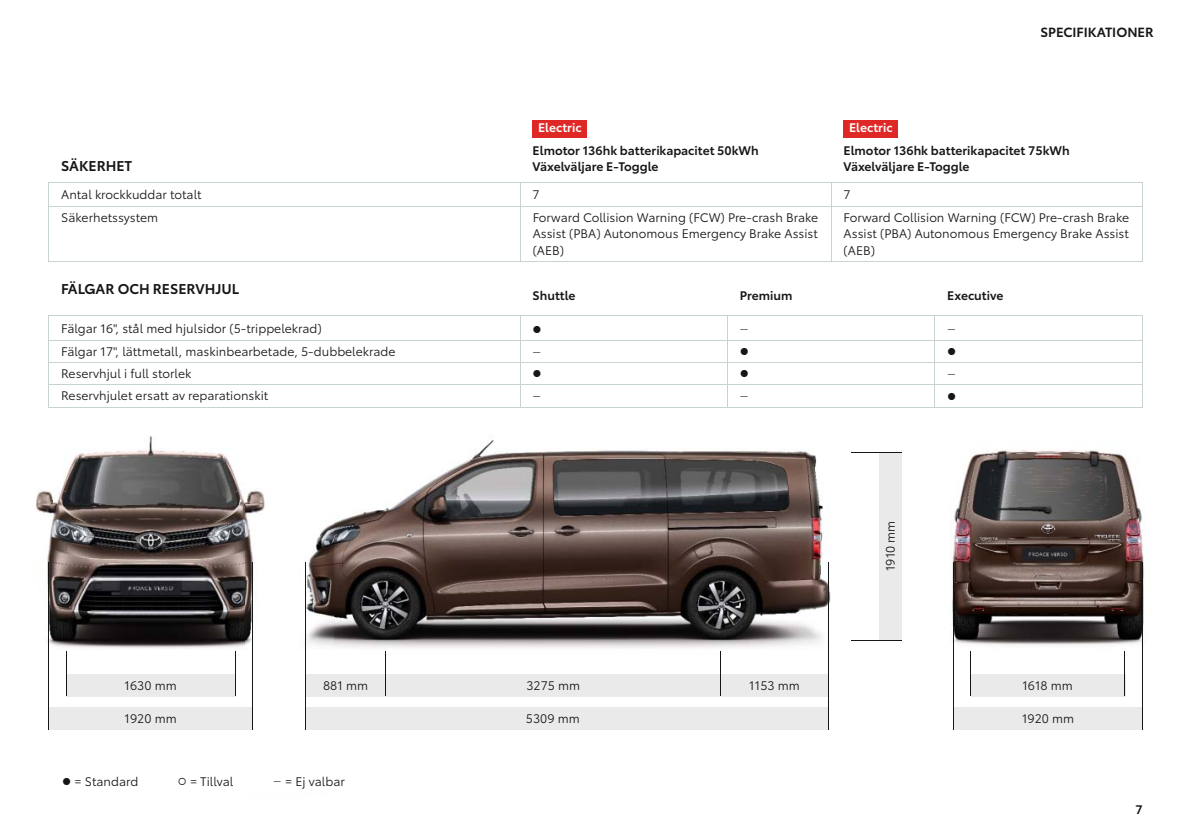
<style>
.page{position:relative;width:1191px;height:834px;background:#fff}
.page>*{position:absolute;margin:0;border:0;box-sizing:border-box;transform-origin:0 0}
.t1{font:600 14px "Toyota Type";color:#151616}
.t2{font:600 13.12px "Toyota Type";color:#151616}
.t3{font:12.25px/16.8px "Toyota Type";color:#151616;text-align:justify}
.t4{font:600 12.25px/16.8px "Toyota Type";color:#151616}
.t5{font:600 12.25px "Toyota Type";color:#fff}
.t6{font:9.45px "Toyota Type";color:#151616;scale:1.63 1}
.s1{font-size:9.45px}
</style>
<div class="page">
<img style="left:36px;top:436px;width:209px;height:294px">
<img style="left:334px;top:440px;width:523px;height:290px">
<img style="left:245px;top:490px;width:89px;height:240px">
<img style="left:860px;top:449px;width:285px;height:247px">
<div style="left:66px;top:673px;width:169px;height:23px;background:#ebeaeb"></div>
<div style="left:49px;top:707px;width:204px;height:22px;background:#ebeaeb"></div>
<div style="left:305px;top:674px;width:523px;height:22px;background:#ebeaeb"></div>
<div style="left:305px;top:707px;width:524px;height:22px;background:#ebeaeb"></div>
<div style="left:879px;top:452px;width:22px;height:188px;background:#ebeaeb"></div>
<div style="left:971px;top:673px;width:154px;height:23px;background:#ebeaeb"></div>
<div style="left:953px;top:707px;width:189px;height:22px;background:#ebeaeb"></div>
<hr style="left:830px;top:206px;width:1px;height:55px;background:#c9d2d2">
<svg style="left:48px;top:183px;width:1px;height:23px"></svg>
<hr style="left:48px;top:206px;width:1px;height:55px;background:#c9d2d2">
<hr style="left:48px;top:261px;width:472px;height:1px;background:#c9d2d2">
<svg style="left:520px;top:183px;width:1px;height:23px"></svg>
<hr style="left:48px;top:206px;width:472px;height:1px;background:#c9d2d2">
<hr style="left:520px;top:206px;width:1px;height:55px;background:#c9d2d2">
<hr style="left:1141px;top:206px;width:1px;height:55px;background:#c9d2d2">
<hr style="left:520px;top:261px;width:622px;height:1px;background:#c9d2d2">
<hr style="left:520px;top:206px;width:622px;height:1px;background:#c9d2d2">
<hr style="left:48px;top:182px;width:1094px;height:1px;background:#c9d2d2">
<div style="left:532px;top:120px;width:55px;height:17px;background:#df2725"></div>
<div style="left:843px;top:120px;width:55px;height:17px;background:#df2725"></div>
<hr style="left:48px;top:384px;width:472px;height:1px;background:#c9d2d2">
<hr style="left:48px;top:407px;width:472px;height:1px;background:#c9d2d2">
<hr style="left:48px;top:339px;width:472px;height:1px;background:#c9d2d2">
<svg style="left:48px;top:316px;width:1px;height:91px"></svg>
<svg style="left:520px;top:316px;width:1px;height:91px"></svg>
<hr style="left:48px;top:362px;width:472px;height:1px;background:#c9d2d2">
<hr style="left:520px;top:384px;width:207px;height:1px;background:#c9d2d2">
<hr style="left:935px;top:384px;width:207px;height:1px;background:#c9d2d2">
<hr style="left:727px;top:384px;width:208px;height:1px;background:#c9d2d2">
<hr style="left:520px;top:407px;width:207px;height:1px;background:#c9d2d2">
<hr style="left:935px;top:407px;width:207px;height:1px;background:#c9d2d2">
<svg style="left:727px;top:316px;width:1px;height:91px"></svg>
<svg style="left:934px;top:316px;width:1px;height:91px"></svg>
<hr style="left:727px;top:407px;width:208px;height:1px;background:#c9d2d2">
<hr style="left:520px;top:339px;width:207px;height:1px;background:#c9d2d2">
<hr style="left:935px;top:339px;width:207px;height:1px;background:#c9d2d2">
<hr style="left:520px;top:362px;width:207px;height:1px;background:#c9d2d2">
<hr style="left:935px;top:362px;width:207px;height:1px;background:#c9d2d2">
<hr style="left:727px;top:339px;width:208px;height:1px;background:#c9d2d2">
<hr style="left:727px;top:362px;width:208px;height:1px;background:#c9d2d2">
<hr style="left:48px;top:315px;width:1094px;height:1px;background:#c9d2d2">
<hr style="left:953px;top:562px;width:1px;height:167px;background:#151616">
<hr style="left:1142px;top:562px;width:1px;height:167px;background:#151616">
<hr style="left:970px;top:651px;width:1px;height:45px;background:#151616">
<hr style="left:1124px;top:651px;width:1px;height:45px;background:#151616">
<hr style="left:235px;top:651px;width:1px;height:45px;background:#151616">
<hr style="left:252px;top:562px;width:1px;height:167px;background:#151616">
<hr style="left:48px;top:562px;width:1px;height:167px;background:#151616">
<hr style="left:66px;top:651px;width:1px;height:45px;background:#151616">
<hr style="left:851px;top:639px;width:50px;height:1px;background:#151616">
<hr style="left:851px;top:451px;width:50px;height:1px;background:#151616">
<hr style="left:305px;top:562px;width:1px;height:167px;background:#151616">
<hr style="left:828px;top:562px;width:1px;height:167px;background:#151616">
<hr style="left:385px;top:651px;width:1px;height:45px;background:#151616">
<hr style="left:720px;top:651px;width:1px;height:45px;background:#151616">
<p class="t1" style="left:61px;top:161px;width:73px">SÄKERHET</p>
<p class="t5" style="left:538px;top:123px;width:45px">Electric</p>
<p class="t4" style="left:532px;top:143px;width:228px">Elmotor 136hk batterikapacitet 50kWh<br>Växelväljare E-Toggle</p>
<p class="t2" style="left:1040px;top:27px;width:115px">SPECIFIKATIONER</p>
<p class="t5" style="left:849px;top:123px;width:45px">Electric</p>
<p class="t4" style="left:843px;top:143px;width:228px">Elmotor 136hk batterikapacitet 75kWh<br>Växelväljare E-Toggle</p>
<p class="t3" style="left:61px;top:187px;width:142px">Antal krockkuddar totalt</p>
<p class="t3" style="left:532px;top:187px;width:9px">7</p>
<p class="t3" style="left:843px;top:187px;width:9px">7</p>
<p class="t3" style="left:61px;top:210px;width:98px">Säkerhetssystem</p>
<p class="t3" style="left:532px;top:210px;width:287px">Forward Collision Warning (FCW) Pre-crash Brake Assist (PBA) Autonomous Emergency Brake Assist (AEB)</p>
<p class="t3" style="left:843px;top:210px;width:287px">Forward Collision Warning (FCW) Pre-crash Brake Assist (PBA) Autonomous Emergency Brake Assist (AEB)</p>
<p class="t1" style="left:61px;top:283px;width:179px">FÄLGAR OCH RESERVHJUL</p>
<p class="t4" style="left:532px;top:288px;width:44px">Shuttle</p>
<p class="t4" style="left:740px;top:288px;width:54px">Premium</p>
<p class="t4" style="left:947px;top:288px;width:58px">Executive</p>
<p class="t3" style="left:61px;top:321px;width:262px">Fälgar 16", stål med hjulsidor (5-trippelekrad)</p>
<p class="t6" style="left:740px;top:325px;width:7px">–</p>
<p class="t6" style="left:947px;top:325px;width:7px">–</p>
<p class="t3" style="left:61px;top:344px;width:336px">Fälgar 17", lättmetall, maskinbearbetade, 5-dubbelekrade</p>
<p class="t6" style="left:532px;top:347px;width:7px">–</p>
<p class="t3" style="left:61px;top:366px;width:132px">Reservhjul i full storlek</p>
<p class="t6" style="left:947px;top:370px;width:7px">–</p>
<p class="t3" style="left:61px;top:388px;width:208px">Reservhjulet ersatt av reparationskit</p>
<p class="t6" style="left:532px;top:392px;width:7px">–</p>
<p class="t6" style="left:740px;top:392px;width:7px">–</p>
<p class="t3" style="left:125px;top:677px;width:54px">1630 mm</p>
<p class="t3" style="left:125px;top:711px;width:54px">1920 mm</p>
<p class="t3" style="left:883px;top:571px;width:52px;rotate:-90deg">1910 mm</p>
<p class="t3" style="left:323px;top:677px;width:47px">881 mm</p>
<p class="t3" style="left:1022px;top:677px;width:52px">1618 mm</p>
<p class="t3" style="left:1022px;top:711px;width:54px">1920 mm</p>
<p class="t3" style="left:526px;top:677px;width:55px">3275 mm</p>
<p class="t3" style="left:526px;top:711px;width:55px">5309 mm</p>
<p class="t3" style="left:749px;top:678px;width:52px">1153 mm</p>
<p class="t3" style="left:75px;top:773px;width:65px">= Standard</p>
<p class="t3" style="left:190px;top:773px;width:45px">= Tillval</p>
<p class="t3" style="left:273px;top:773px;width:73px"><span class="s1">−</span> = Ej valbar</p>
<p class="t4" style="left:1135px;top:801px;width:9px">7</p>
</div>
